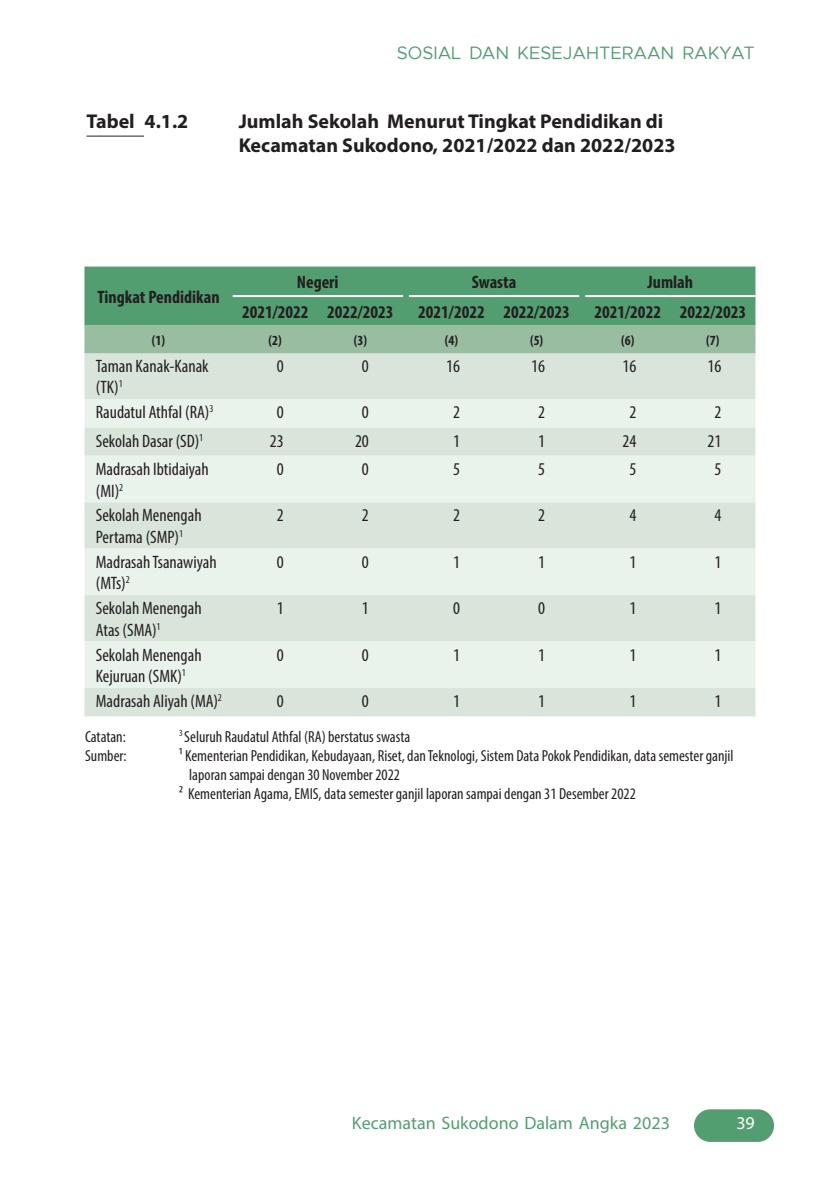
<style>
.page{position:relative;width:840px;height:1191px;background:#fff}
.page>*{position:absolute;margin:0;border:0;box-sizing:border-box;transform-origin:0 0}
.kode_GT{font:700 20px/24px "Myriad Pro";color:#231f20}
.stub{font:condensed 18px/21.6px "Myriad Pro";color:#231f20}
.judul_kolom{font:700 condensed 18px "Myriad Pro";color:#231f20}
.isi_tabel{font:condensed 18px "Myriad Pro";color:#231f20}
.t1{font:18px "Myriad Pro";color:#529e71}
.t2{font:18px "Metropolis";color:#529e71}
.t3{font:18px "Myriad Pro";color:#fff}
.sumber_catatan{font:condensed 16px/19.2px "Myriad Pro";color:#231f20}
.Nomor_Kolom{font:700 condensed 14px "Myriad Pro";color:#231f20}
</style>
<div class="page">
<div style="left:693px;top:1109px;width:80px;height:33px;background:#529e71;border-radius:16px"></div>
<svg style="left:84px;top:266px;width:671px;height:87px;background:#6aa881"></svg>
<div style="left:84px;top:353px;width:671px;height:363px;background:#d9e5da"></div>
<svg style="left:84px;top:399px;width:671px;height:289px;background:#e3ece4"></svg>
<hr style="left:232px;top:295px;width:85px;height:2px;background:#fff">
<hr style="left:317px;top:295px;width:85px;height:2px;background:#fff">
<hr style="left:408px;top:295px;width:86px;height:2px;background:#fff">
<hr style="left:494px;top:295px;width:85px;height:2px;background:#fff">
<hr style="left:585px;top:295px;width:85px;height:2px;background:#fff">
<hr style="left:670px;top:295px;width:85px;height:2px;background:#fff">
<hr style="left:86px;top:136px;width:58px;height:1px;background:#231f20">
<p class="t2" style="left:396px;top:42px;width:359px">SOSIAL DAN KESEJAHTERAAN RAKYAT</p>
<p class="kode_GT" style="left:86px;top:109px;width:50px">Tabel</p>
<p class="kode_GT" style="left:144px;top:109px;width:45px">4.1.2</p>
<p class="kode_GT" style="left:238px;top:109px;width:438px">Jumlah Sekolah Menurut Tingkat Pendidikan di<br>Kecamatan Sukodono, 2021/2022 dan 2022/2023</p>
<p class="judul_kolom" style="left:97px;top:285px;width:124px">Tingkat Pendidikan</p>
<p class="judul_kolom" style="left:297px;top:271px;width:43px">Negeri</p>
<p class="judul_kolom" style="left:471px;top:271px;width:46px">Swasta</p>
<p class="judul_kolom" style="left:647px;top:271px;width:47px">Jumlah</p>
<p class="judul_kolom" style="left:242px;top:300px;width:68px">2021/2022</p>
<p class="judul_kolom" style="left:327px;top:300px;width:68px">2022/2023</p>
<p class="judul_kolom" style="left:418px;top:300px;width:68px">2021/2022</p>
<p class="judul_kolom" style="left:503px;top:300px;width:68px">2022/2023</p>
<p class="judul_kolom" style="left:594px;top:300px;width:68px">2021/2022</p>
<p class="judul_kolom" style="left:679px;top:300px;width:68px">2022/2023</p>
<p class="Nomor_Kolom" style="left:152px;top:331px;width:15px">(1)</p>
<p class="Nomor_Kolom" style="left:268px;top:331px;width:15px">(2)</p>
<p class="Nomor_Kolom" style="left:353px;top:331px;width:15px">(3)</p>
<p class="Nomor_Kolom" style="left:444px;top:331px;width:15px">(4)</p>
<p class="Nomor_Kolom" style="left:529px;top:331px;width:15px">(5)</p>
<p class="Nomor_Kolom" style="left:620px;top:331px;width:15px">(6)</p>
<p class="Nomor_Kolom" style="left:706px;top:331px;width:15px">(7)</p>
<p class="stub" style="left:96px;top:355px;width:114px">Taman Kanak-Kanak (TK)<sup>1</sup></p>
<p class="isi_tabel" style="left:277px;top:355px;width:8px">0</p>
<p class="isi_tabel" style="left:362px;top:355px;width:8px">0</p>
<p class="isi_tabel" style="left:446px;top:355px;width:15px">16</p>
<p class="isi_tabel" style="left:531px;top:355px;width:15px">16</p>
<p class="isi_tabel" style="left:622px;top:355px;width:15px">16</p>
<p class="isi_tabel" style="left:707px;top:355px;width:15px">16</p>
<p class="stub" style="left:96px;top:401px;width:119px">Raudatul Athfal (RA)<sup>3</sup></p>
<p class="isi_tabel" style="left:277px;top:401px;width:8px">0</p>
<p class="isi_tabel" style="left:362px;top:401px;width:8px">0</p>
<p class="isi_tabel" style="left:453px;top:401px;width:8px">2</p>
<p class="isi_tabel" style="left:538px;top:401px;width:8px">2</p>
<p class="isi_tabel" style="left:629px;top:401px;width:8px">2</p>
<p class="isi_tabel" style="left:714px;top:401px;width:8px">2</p>
<p class="stub" style="left:96px;top:429px;width:109px">Sekolah Dasar (SD)<sup>1</sup></p>
<p class="isi_tabel" style="left:270px;top:430px;width:15px">23</p>
<p class="isi_tabel" style="left:355px;top:430px;width:15px">20</p>
<p class="isi_tabel" style="left:453px;top:430px;width:8px">1</p>
<p class="isi_tabel" style="left:538px;top:430px;width:8px">1</p>
<p class="isi_tabel" style="left:622px;top:430px;width:15px">24</p>
<p class="isi_tabel" style="left:707px;top:430px;width:15px">21</p>
<p class="stub" style="left:96px;top:458px;width:114px">Madrasah Ibtidaiyah (MI)<sup>2</sup></p>
<p class="isi_tabel" style="left:277px;top:458px;width:8px">0</p>
<p class="isi_tabel" style="left:362px;top:458px;width:8px">0</p>
<p class="isi_tabel" style="left:453px;top:458px;width:8px">5</p>
<p class="isi_tabel" style="left:538px;top:458px;width:8px">5</p>
<p class="isi_tabel" style="left:629px;top:458px;width:8px">5</p>
<p class="isi_tabel" style="left:714px;top:458px;width:8px">5</p>
<p class="stub" style="left:96px;top:504px;width:107px">Sekolah Menengah<br>Pertama (SMP)<sup>1</sup></p>
<p class="isi_tabel" style="left:277px;top:504px;width:8px">2</p>
<p class="isi_tabel" style="left:362px;top:504px;width:8px">2</p>
<p class="isi_tabel" style="left:453px;top:504px;width:8px">2</p>
<p class="isi_tabel" style="left:538px;top:504px;width:8px">2</p>
<p class="isi_tabel" style="left:629px;top:504px;width:8px">4</p>
<p class="isi_tabel" style="left:714px;top:504px;width:8px">4</p>
<p class="stub" style="left:96px;top:551px;width:122px">Madrasah Tsanawiyah (MTs)<sup>2</sup></p>
<p class="isi_tabel" style="left:277px;top:551px;width:8px">0</p>
<p class="isi_tabel" style="left:362px;top:551px;width:8px">0</p>
<p class="isi_tabel" style="left:453px;top:551px;width:8px">1</p>
<p class="isi_tabel" style="left:538px;top:551px;width:8px">1</p>
<p class="isi_tabel" style="left:629px;top:551px;width:8px">1</p>
<p class="isi_tabel" style="left:714px;top:551px;width:8px">1</p>
<p class="stub" style="left:96px;top:597px;width:107px">Sekolah Menengah<br>Atas (SMA)<sup>1</sup></p>
<p class="isi_tabel" style="left:277px;top:597px;width:8px">1</p>
<p class="isi_tabel" style="left:362px;top:597px;width:8px">1</p>
<p class="isi_tabel" style="left:453px;top:597px;width:8px">0</p>
<p class="isi_tabel" style="left:538px;top:597px;width:8px">0</p>
<p class="isi_tabel" style="left:629px;top:597px;width:8px">1</p>
<p class="isi_tabel" style="left:714px;top:597px;width:8px">1</p>
<p class="stub" style="left:96px;top:644px;width:107px">Sekolah Menengah<br>Kejuruan (SMK)<sup>1</sup></p>
<p class="isi_tabel" style="left:277px;top:644px;width:8px">0</p>
<p class="isi_tabel" style="left:362px;top:644px;width:8px">0</p>
<p class="isi_tabel" style="left:453px;top:644px;width:8px">1</p>
<p class="isi_tabel" style="left:538px;top:644px;width:8px">1</p>
<p class="isi_tabel" style="left:629px;top:644px;width:8px">1</p>
<p class="isi_tabel" style="left:714px;top:644px;width:8px">1</p>
<p class="stub" style="left:96px;top:690px;width:128px">Madrasah Aliyah (MA)<sup>2</sup></p>
<p class="isi_tabel" style="left:277px;top:690px;width:8px">0</p>
<p class="isi_tabel" style="left:362px;top:690px;width:8px">0</p>
<p class="isi_tabel" style="left:453px;top:690px;width:8px">1</p>
<p class="isi_tabel" style="left:538px;top:690px;width:8px">1</p>
<p class="isi_tabel" style="left:629px;top:690px;width:8px">1</p>
<p class="isi_tabel" style="left:714px;top:690px;width:8px">1</p>
<p class="sumber_catatan" style="left:85px;top:726px;width:42px">Catatan:</p>
<p class="sumber_catatan" style="left:179px;top:726px;width:232px"><sup>3</sup> Seluruh Raudatul Athfal (RA) berstatus swasta</p>
<p class="sumber_catatan" style="left:85px;top:746px;width:43px">Sumber:</p>
<p class="sumber_catatan" style="left:189px;top:746px;width:545px;text-indent:-10px">1 Kementerian Pendidikan, Kebudayaan, Riset, dan Teknologi, Sistem Data Pokok Pendidikan, data semester ganjil laporan sampai dengan 30 November 2022</p>
<p class="sumber_catatan" style="left:179px;top:784px;width:458px">2 Kementerian Agama, EMIS, data semester ganjil laporan sampai dengan 31 Desember 2022</p>
<p class="t1" style="left:352px;top:1112px;width:319px">Kecamatan Sukodono Dalam Angka 2023</p>
<p class="t3" style="left:736px;top:1112px;width:20px">39</p>
</div>
